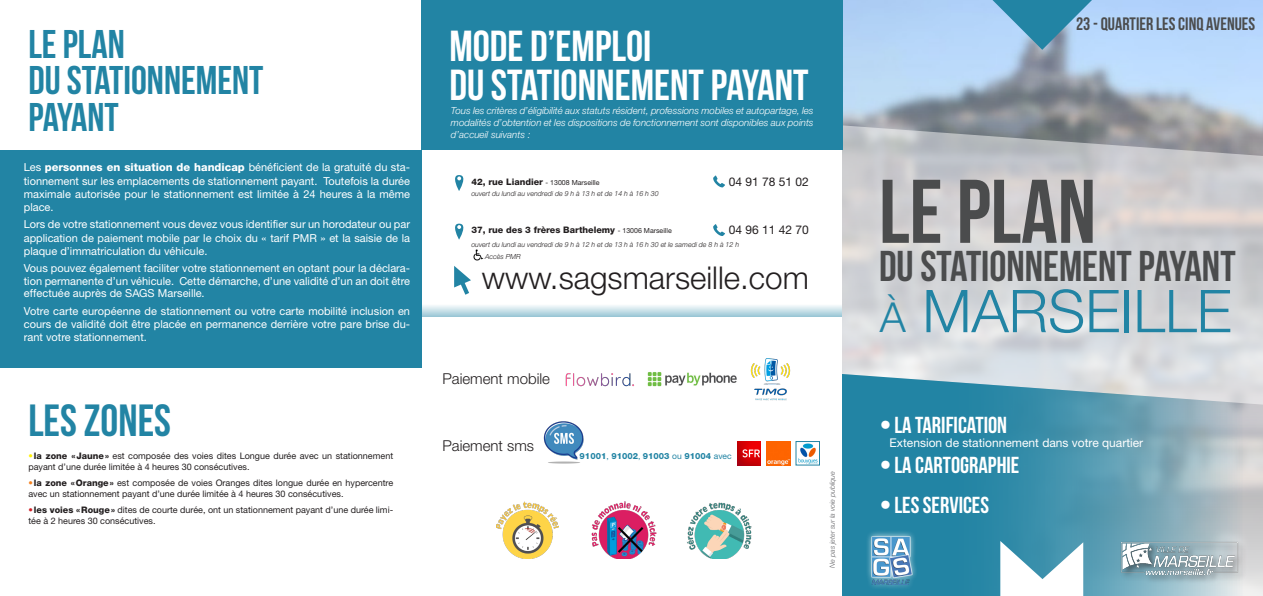
<style>
.page{position:relative;width:1263px;height:596px;background:#fff}
.page>*{position:absolute;margin:0;border:0;box-sizing:border-box;transform-origin:0 0}
.Titres{font:90px "Bebas Neue";color:#4b4c4d}
.txt{font:300 59px "Helvetica Neue LT Std";color:#2284a4}
.Titres-2{font:45px "Bebas Neue";color:#2284a4}
.Titres-3{font:43.3px/39px "Bebas Neue";color:#fff}
.Titres-4{font:43px "Bebas Neue";color:#4b4c4d}
.Titres-5{font:40px/36px "Bebas Neue";color:#2284a4}
.txt-2{font:300 31.4px "Helvetica Neue LT Std";color:#231f20}
.Titres-6{font:23.1px "Bebas Neue";color:#fff}
.Titres-7{font:18px "Bebas Neue";color:#4b4c4d}
.txt-3{font:300 15px "Helvetica Neue LT Std";color:#231f20}
.Titres-8{font:12px "Helvetica Neue LT Std";color:#fff}
.txt2{font:12px "Helvetica Neue LT Std";color:#231f20}
.Mode_emploi{font:11px/13.2px "Helvetica Neue LT Std";color:#fff;text-align:justify}
.ital{font:italic 300 9.7px/11.7px "Helvetica Neue LT Std";color:#fff;text-align:justify}
.txt2-2{font:9px/10.8px "Helvetica Neue LT Std";color:#231f20}
.txt2-3{font:800 9px "Helvetica Neue LT Std";color:#231f20}
.txt2-4{font:800 8.5px "Helvetica Neue LT Std";color:#2284a4}
.ital-2{font:italic 300 7px "Helvetica Neue LT Std";color:#231f20}
.txt2-5{font:7px "Helvetica Neue LT Std";color:#231f20}
.ital-3{font:italic 300 7px "Helvetica Neue LT Std";color:#636366}
.s1{font-weight:800}
.s2{color:#fff101}
.s3{color:#f58220}
.s4{color:#d1232a}
.s5{font-size:41.3px}
.s6{font-weight:800;font-size:9px}
.s7{font-weight:400;font-size:7px}
.s8{font-weight:400}
.s9{font-family:"Helvetica Neue LT Std"}
</style>
<div class="page">
<img style="left:842px;top:0;width:421px;height:125px">
<svg style="left:842px;top:125px;width:421px;height:249px;background:#cdced0"></svg>
<div style="left:421px;top:0;width:421px;height:150px;background:#2284a4"></div>
<div style="left:0;top:150px;width:421px;height:217px;background:#2284a4"></div>
<svg style="left:842px;top:374px;width:421px;height:221px;background:#5d9eb3"></svg>
<svg style="left:421px;top:303px;width:421px;height:14px"></svg>
<svg style="left:455px;top:175px;width:9px;height:16px"></svg>
<svg style="left:713px;top:224px;width:12px;height:12px"></svg>
<svg style="left:713px;top:175px;width:12px;height:12px"></svg>
<svg style="left:455px;top:223px;width:9px;height:16px"></svg>
<img style="left:543px;top:421px;width:41px;height:43px">
<img style="left:750px;top:358px;width:41px;height:43px">
<img style="left:767px;top:441px;width:23px;height:24px">
<img style="left:798px;top:443px;width:20px;height:20px">
<div style="left:796px;top:441px;width:24px;height:24px;border:1px solid #2284a4"></div>
<img style="left:737px;top:441px;width:24px;height:24px">
<img style="left:687px;top:502px;width:65px;height:56px">
<img style="left:591px;top:501px;width:66px;height:57px">
<img style="left:497px;top:501px;width:61px;height:57px">
<svg style="left:454px;top:249px;width:29px;height:45px"></svg>
<img style="left:647px;top:372px;width:90px;height:15px">
<img style="left:565px;top:373px;width:69px;height:14px">
<div style="left:865px;top:530px;width:53px;height:60px;background:#2988a7"></div>
<img style="left:863px;top:532px;width:58px;height:55px">
<div style="left:1120px;top:540px;width:127px;height:43px;background:#231f20;opacity:.56"></div>
<img style="left:1120px;top:540px;width:119px;height:36px">
<svg style="left:986px;top:0;width:112px;height:50px;background:#71adce"></svg>
<svg style="left:1000px;top:540px;width:83px;height:55px"></svg>
<p class="Titres-5" style="left:28px;top:26px;width:237px">LE PLAN<br>DU STATIONNEMENT<br>PAYANT</p>
<p class="Mode_emploi" style="left:24px;top:161px;width:388px">Les <span class="s1">personnes en situation de handicap</span> bénéficient de la gratuité du sta&shy;tionnement sur les emplacements de stationnement payant. Toutefois la durée maximale autorisée pour le stationnement est limitée à 24 heures à la même place.</p>
<p class="Mode_emploi" style="left:24px;top:217px;width:388px">Lors de votre stationnement vous devez vous identifier sur un horodateur ou par application de paiement mobile par le choix du « tarif PMR » et la saisie de la plaque d’immatriculation du véhicule.</p>
<p class="Mode_emploi" style="left:24px;top:261px;width:388px">Vous pouvez également faciliter votre stationnement en optant pour la déclara&shy;tion permanente d’un véhicule. Cette démarche, d’une validité d’un an doit être</p>
<p class="Mode_emploi" style="left:24px;top:286px;width:182px">effectuée auprès de SAGS Marseille.</p>
<p class="Mode_emploi" style="left:24px;top:304px;width:388px">Votre carte européenne de stationnement ou votre carte mobilité inclusion en cours de validité doit être placée en permanence derrière votre pare brise du&shy;rant votre stationnement.</p>
<p class="Titres-2" style="left:28px;top:395px;width:144px">LES ZONES</p>
<p class="txt2-2" style="left:28px;top:450px;width:366px"><span class="s2">•</span><span class="s1">la zone «Jaune»</span> est composée des voies dites Longue durée avec un stationnement payant d’une durée limitée à 4 heures 30 consécutives.</p>
<p class="txt2-2" style="left:28px;top:477px;width:366px"><span class="s3">•</span><span class="s1">la zone «Orange»</span> est composée de voies Oranges dites longue durée en hypercentre avec un stationnement payant d’une durée limitée à 4 heures 30 consécutives.</p>
<p class="txt2-2" style="left:28px;top:504px;width:366px"><span class="s4">•</span><span class="s1">les voies «Rouge»</span> dites de courte durée, ont un stationnement payant d’une durée limi&shy;tée à 2 heures 30 consécutives.</p>
<p class="Titres-3" style="left:449px;top:26px;width:361px">MODE D’EMPLOI<br>DU STATIONNEMENT PAYANT</p>
<p class="ital" style="left:451px;top:105px;width:364px">Tous les critères d’éligibilité aux statuts résident, professions mobiles et autopartage, les modalités d’obtention et les dispositions de fonctionnement sont disponibles aux points d’accueil suivants :</p>
<p class="Titres-7" style="left:1076px;top:14px;width:181px">23 - QUARTIER LES CINQ AVENUES</p>
<p class="txt2" style="left:729px;top:174px;width:82px">04 91 78 51 02</p>
<p class="Titres" style="left:879px;top:162px;width:219px">LE PLAN</p>
<p class="Titres-4" style="left:879px;top:243px;width:358px">DU STATIONNEMENT PAYANT</p>
<p class="txt" style="left:880px;top:275px;width:353px"><span class="s5">à</span> MARSEILLE</p>
<p class="txt2-5" style="left:471px;top:178px;width:130px"><span class="s6">42, rue Liandier</span> - 13008 Marseille</p>
<p class="ital-2" style="left:471px;top:189px;width:189px">ouvert du lundi au vendredi de 9 h à 13 h et de 14 h à 16 h 30</p>
<p class="txt2" style="left:729px;top:223px;width:82px">04 96 11 42 70</p>
<p class="txt2-3" style="left:471px;top:224px;width:202px">37, rue des 3 frères Barthelemy <span class="s7">- 13006 Marseille</span></p>
<p class="ital-2" style="left:471px;top:240px;width:269px">ouvert du lundi au vendredi de 9 h à 12 h et de 13 h à 16 h 30 et le samedi de 8 h à 12 h</p>
<p class="ital-2" style="left:485px;top:252px;width:37px">Accès PMR</p>
<p class="txt-2" style="left:482px;top:258px;width:329px">www.sagsmarseille.com</p>
<p class="txt-3" style="left:442px;top:369px;width:109px">Paiement mobile</p>
<p class="txt-3" style="left:442px;top:436px;width:93px">Paiement sms</p>
<p class="txt2-4" style="left:580px;top:451px;width:154px">91001<span class="s8">,</span> 91002<span class="s8">,</span> 91003 <span class="s8">ou</span> 91004 <span class="s8">avec</span></p>
<p class="ital-3" style="left:828px;top:567px;width:98px;rotate:-90deg">Ne pas jeter sur la voie publique</p>
<p class="Titres-6" style="left:880px;top:411px;width:129px"><span class="s9">•</span>LA TARIFICATION</p>
<p class="Titres-6" style="left:880px;top:451px;width:141px"><span class="s9">•</span>LA CARTOGRAPHIE</p>
<p class="Titres-6" style="left:880px;top:491px;width:111px"><span class="s9">•</span>LES SERVICES</p>
<p class="Titres-8" style="left:890px;top:435px;width:255px">Extension de stationnement dans votre quartier</p>
</div>
